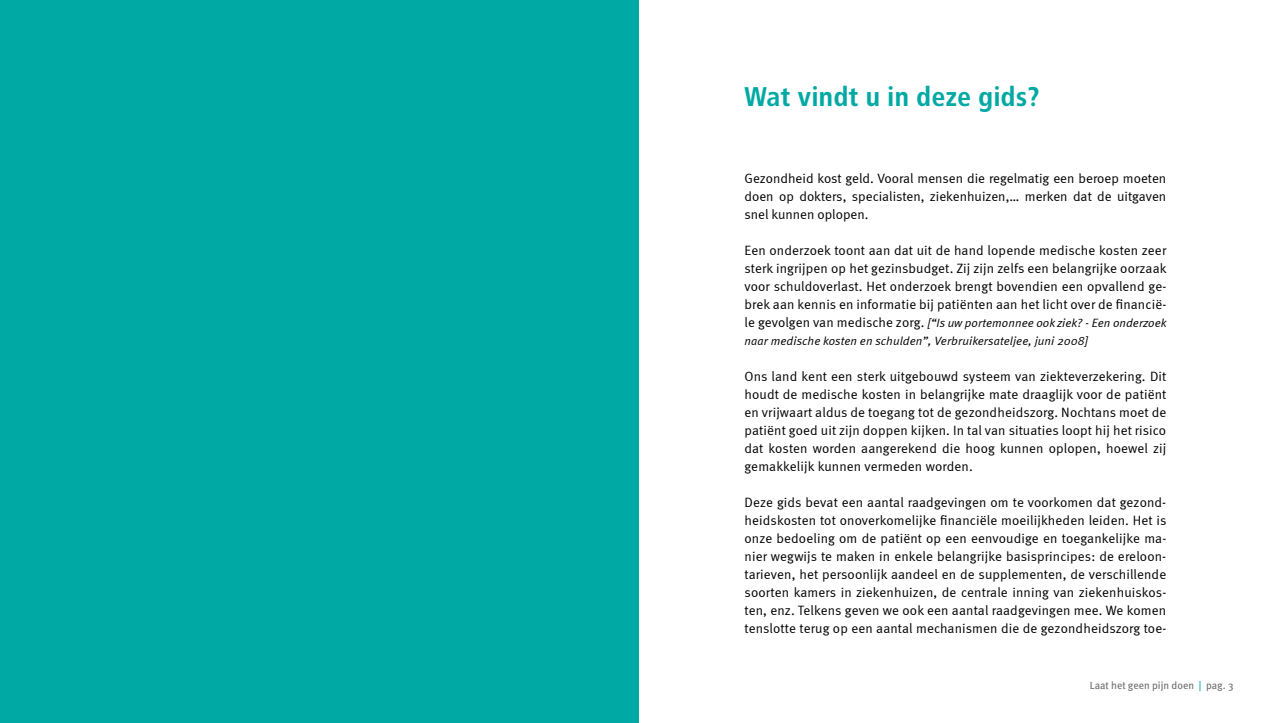
<style>
.page{position:relative;width:1276px;height:723px;background:#fff}
.page>*{position:absolute;margin:0;border:0;box-sizing:border-box;transform-origin:0 0}
.t1{font:27px "Transit Print OT Bld";color:#00a9a3}
.t2{font:13.5px/18px "Meta Normal";letter-spacing:.01em;color:#000;text-align:justify}
.t3{font:italic 12px/18px "Meta Normal";letter-spacing:.01em;color:#000}
.t4{font:10.5px "Meta";color:#6d6e71}
.s1{font-style:normal;font-size:13.5px}
.s2{color:#00a9a3}
</style>
<div class="page">
<div style="left:0;top:0;width:638px;height:723px;background:#00a9a3"></div>
<h1 class="t1" style="left:744px;top:81px;width:297px">Wat vindt u in deze gids?</h1>
<p class="t2" style="left:744px;top:169px;width:423px">Gezondheid kost geld. Vooral mensen die regelmatig een beroep moeten doen op dokters, specialisten, ziekenhuizen,… merken dat de uitgaven snel kunnen oplopen.</p>
<p class="t2" style="left:744px;top:241px;width:423px">Een onderzoek toont aan dat uit de hand lopende medische kosten zeer sterk ingrijpen op het gezinsbudget. Zij zijn zelfs een belangrijke oorzaak voor schuldoverlast. Het onderzoek brengt bovendien een opvallend ge&shy;brek aan kennis en informatie bij patiënten aan het licht over de financië-</p>
<p class="t3" style="left:744px;top:314px;width:423px"><span class="s1">le gevolgen van medische zorg.</span> [“Is uw portemonnee ook ziek? - Een onderzoek naar medische kosten en schulden”, Verbruikersateljee, juni 2008]</p>
<p class="t2" style="left:744px;top:367px;width:423px">Ons land kent een sterk uitgebouwd systeem van ziekteverzekering. Dit houdt de medische kosten in belangrijke mate draaglijk voor de patiënt en vrijwaart aldus de toegang tot de gezondheidszorg. Nochtans moet de patiënt goed uit zijn doppen kijken. In tal van situaties loopt hij het risico dat kosten worden aangerekend die hoog kunnen oplopen, hoewel zij gemakkelijk kunnen vermeden worden.</p>
<p class="t2" style="left:744px;top:493px;width:423px">Deze gids bevat een aantal raadgevingen om te voorkomen dat gezond&shy;heidskosten tot onoverkomelijke financiële moeilijkheden leiden. Het is onze bedoeling om de patiënt op een eenvoudige en toegankelijke ma&shy;nier wegwijs te maken in enkele belangrijke basisprincipes: de ereloon&shy;tarieven, het persoonlijk aandeel en de supplementen, de verschillende soorten kamers in ziekenhuizen, de centrale inning van ziekenhuiskos&shy;ten, enz. Telkens geven we ook een aantal raadgevingen mee. We komen tenslotte terug op een aantal mechanismen die de gezondheidszorg toe-</p>
<p class="t4" style="left:1090px;top:679px;width:145px">Laat het geen pijn doen <span class="s2">|</span> pag. 3</p>
</div>
